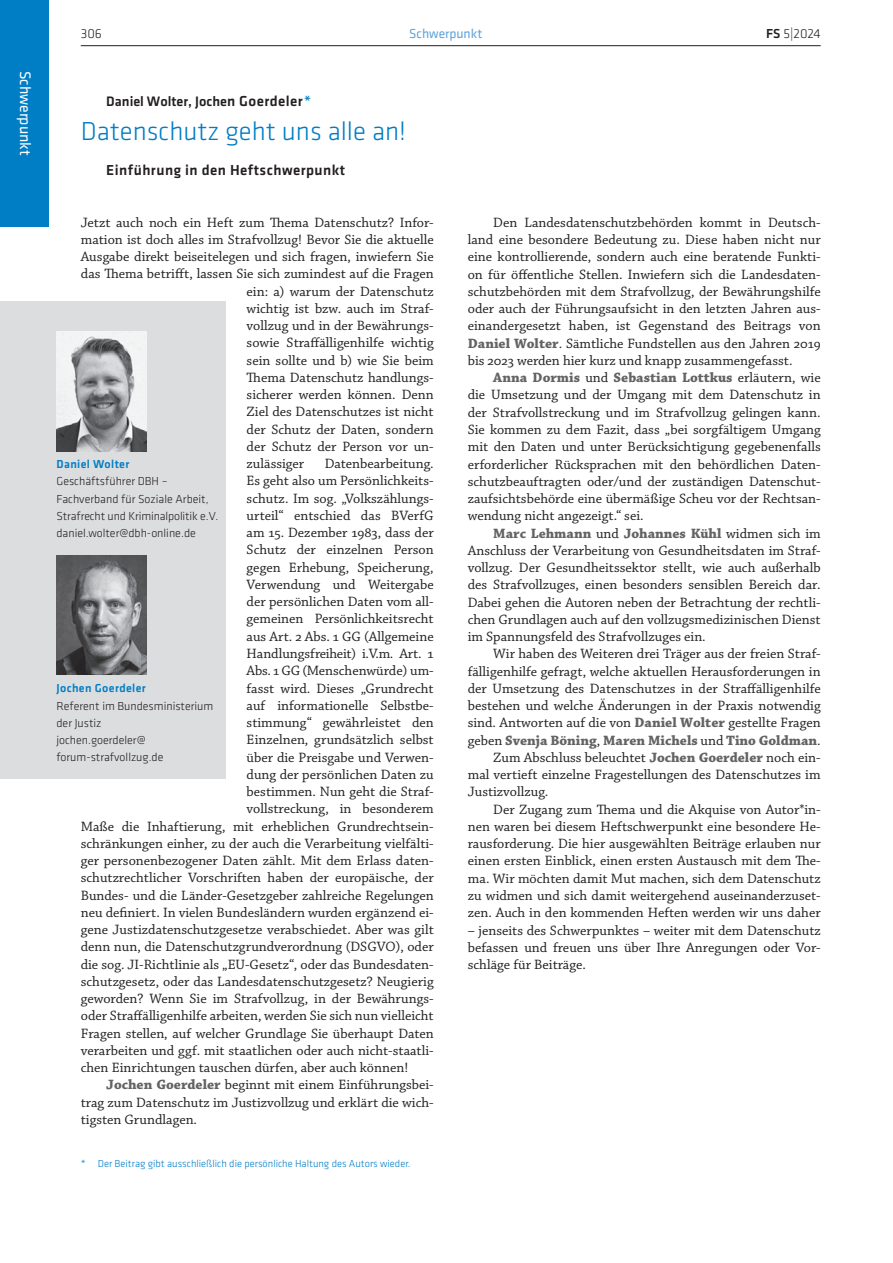
<style>
.page{position:relative;width:893px;height:1263px;background:#fff}
.page>*{position:absolute;margin:0;border:0;box-sizing:border-box;transform-origin:0 0}
.t1{font:300 27px "Klavika";color:#007ec5}
.t2{font:15.75px "Klavika";color:#fff}
.t3{font:500 15px "Klavika";letter-spacing:.03em;color:#231f20}
.t4{font:14.25px/17.2px "Chaparral Pro";color:#231f20;text-align:justify}
.t5{font:700 14.25px "Chaparral Pro";color:#636366}
.t6{font:500 14.25px "Klavika";color:#231f20}
.t7{font:300 13.5px "Klavika";letter-spacing:-.005em;color:#231f20}
.t8{font:13.5px "Klavika";color:#60a3d8}
.t9{font:300 12px/17.2px "Klavika";color:#231f20}
.t10{font:500 12px "Klavika";letter-spacing:.03em;color:#007ec5}
.t11{font:300 10.5px "Klavika";color:#007ec5}
.s1{font-weight:500}
.s2{font-size:15px}
.s3{font-size:15px;color:#007ec5}
.s4{font-weight:700;color:#636366}
.s5{font-weight:400;color:#231f20}
</style>
<div class="page">
<hr style="left:81px;top:45px;width:740px;height:1px;background:#231f20">
<div style="left:0;top:0;width:48px;height:227px;background:#007ec5"></div>
<div style="left:0;top:301px;width:225px;height:478px;background:#dcdddf"></div>
<img style="left:56px;top:332px;width:90px;height:119px">
<img style="left:56px;top:556px;width:90px;height:119px">
<p class="t2" style="left:34px;top:71px;width:87px;rotate:90deg">Schwerpunkt</p>
<p class="t7" style="left:81px;top:26px;width:23px">306</p>
<p class="t8" style="left:409px;top:26px;width:75px">Schwerpunkt</p>
<p class="t7" style="left:766px;top:26px;width:56px"><span class="s1">FS</span> 5|2024</p>
<p class="t6" style="left:106px;top:93px;width:206px">Daniel Wolter, Joche<span class="s2">n Goerdeler</span><span class="s3">*</span></p>
<h1 class="t1" style="left:81px;top:117px;width:327px">Datenschutz geht uns alle an!</h1>
<p class="t3" style="left:106px;top:162px;width:240px">Einführung in den Heftschwerpunkt</p>
<p class="t4" style="left:81px;top:214px;width:354px">Jetzt auch noch ein Heft zum Thema Datenschutz? Infor-</p>
<p class="t4" style="left:81px;top:231px;width:354px">mation ist doch alles im Strafvollzug! Bevor Sie die aktuelle</p>
<p class="t4" style="left:81px;top:248px;width:354px">Ausgabe direkt beiseitelegen und sich fragen, inwiefern Sie</p>
<p class="t4" style="left:81px;top:266px;width:354px">das Thema betrifft, lassen Sie sich zumindest auf die Fragen</p>
<p class="t4" style="left:247px;top:283px;width:189px">ein: a) warum der Datenschutz</p>
<p class="t4" style="left:247px;top:300px;width:189px">wichtig ist bzw. auch im Straf-</p>
<p class="t4" style="left:247px;top:317px;width:189px">vollzug und in der Bewährungs-</p>
<p class="t4" style="left:247px;top:335px;width:189px">sowie Straffälligenhilfe wichtig</p>
<p class="t4" style="left:247px;top:352px;width:189px">sein sollte und b) wie Sie beim</p>
<p class="t4" style="left:247px;top:369px;width:189px">Thema Datenschutz handlungs-</p>
<p class="t4" style="left:247px;top:387px;width:189px">sicherer werden können. Denn</p>
<p class="t4" style="left:247px;top:404px;width:189px">Ziel des Datenschutzes ist nicht</p>
<p class="t4" style="left:247px;top:421px;width:189px">der Schutz der Daten, sondern</p>
<p class="t4" style="left:247px;top:438px;width:189px">der Schutz der Person vor un-</p>
<p class="t4" style="left:247px;top:456px;width:59px">zulässiger</p>
<p class="t4" style="left:325px;top:456px;width:110px">Datenbearbeitung.</p>
<p class="t4" style="left:247px;top:473px;width:189px">Es geht also um Persönlichkeits-</p>
<p class="t4" style="left:247px;top:490px;width:189px">schutz. Im sog. „Volkszählungs-</p>
<p class="t4" style="left:247px;top:507px;width:189px">urteil“ entschied das BVerfG</p>
<p class="t4" style="left:247px;top:525px;width:189px">am 15. Dezember 1983, dass der</p>
<p class="t4" style="left:247px;top:542px;width:189px">Schutz der einzelnen Person</p>
<p class="t4" style="left:247px;top:559px;width:189px">gegen Erhebung, Speicherung,</p>
<p class="t4" style="left:247px;top:576px;width:189px">Verwendung und Weitergabe</p>
<p class="t4" style="left:247px;top:594px;width:189px">der persönlichen Daten vom all-</p>
<p class="t4" style="left:247px;top:611px;width:189px">gemeinen Persönlichkeitsrecht</p>
<p class="t4" style="left:247px;top:628px;width:189px">aus Art. 2 Abs. 1 GG (Allgemeine</p>
<p class="t4" style="left:247px;top:645px;width:189px">Handlungsfreiheit) i.V.m. Art. 1</p>
<p class="t4" style="left:247px;top:663px;width:189px">Abs. 1 GG (Menschenwürde) um-</p>
<p class="t4" style="left:247px;top:680px;width:189px">fasst wird. Dieses „Grundrecht</p>
<p class="t4" style="left:247px;top:697px;width:189px">auf informationelle Selbstbe-</p>
<p class="t4" style="left:247px;top:714px;width:189px">stimmung“ gewährleistet den</p>
<p class="t4" style="left:247px;top:732px;width:189px">Einzelnen, grundsätzlich selbst</p>
<p class="t4" style="left:247px;top:749px;width:189px">über die Preisgabe und Verwen-</p>
<p class="t4" style="left:247px;top:766px;width:189px">dung der persönlichen Daten zu</p>
<p class="t4" style="left:247px;top:783px;width:189px">bestimmen. Nun geht die Straf-</p>
<p class="t4" style="left:247px;top:801px;width:189px">vollstreckung, in besonderem</p>
<p class="t4" style="left:81px;top:818px;width:354px">Maße die Inhaftierung, mit erheblichen Grundrechtsein-</p>
<p class="t4" style="left:81px;top:835px;width:354px">schränkungen einher, zu der auch die Verarbeitung vielfälti-</p>
<p class="t4" style="left:81px;top:852px;width:354px">ger personenbezogener Daten zählt. Mit dem Erlass daten-</p>
<p class="t4" style="left:81px;top:870px;width:354px">schutzrechtlicher Vorschriften haben der europäische, der</p>
<p class="t4" style="left:81px;top:887px;width:354px">Bundes- und die Länder-Gesetzgeber zahlreiche Regelungen</p>
<p class="t4" style="left:81px;top:904px;width:354px">neu definiert. In vielen Bundesländern wurden ergänzend ei-</p>
<p class="t4" style="left:81px;top:921px;width:354px">gene Justizdatenschutzgesetze verabschiedet. Aber was gilt</p>
<p class="t4" style="left:81px;top:939px;width:354px">denn nun, die Datenschutzgrundverordnung (DSGVO), oder</p>
<p class="t4" style="left:81px;top:956px;width:354px">die sog. JI-Richtlinie als „EU-Gesetz“, oder das Bundesdaten-</p>
<p class="t4" style="left:81px;top:973px;width:354px">schutzgesetz, oder das Landesdatenschutzgesetz? Neugierig</p>
<p class="t4" style="left:81px;top:990px;width:354px">geworden? Wenn Sie im Strafvollzug, in der Bewährungs-</p>
<p class="t4" style="left:81px;top:1008px;width:354px">oder Straffälligenhilfe arbeiten, werden Sie sich nun vielleicht</p>
<p class="t4" style="left:81px;top:1025px;width:354px">Fragen stellen, auf welcher Grundlage Sie überhaupt Daten</p>
<p class="t4" style="left:81px;top:1042px;width:354px">verarbeiten und ggf. mit staatlichen oder auch nicht-staatli-</p>
<p class="t4" style="left:81px;top:1060px;width:329px">chen Einrichtungen tauschen dürfen, aber auch können!</p>
<p class="t4" style="left:106px;top:1077px;width:329px"><span class="s4">Jochen Goerdeler</span> beginnt mit einem Einführungsbei-</p>
<p class="t4" style="left:81px;top:1094px;width:354px">trag zum Datenschutz im Justizvollzug und erklärt die wich-</p>
<p class="t4" style="left:81px;top:1111px;width:118px">tigsten Grundlagen.</p>
<p class="t10" style="left:56px;top:457px;width:74px">Daniel Wolter</p>
<p class="t9" style="left:56px;top:473px;width:164px">Geschäftsführer DBH –<br>Fachverband für Soziale Arbeit,<br>Strafrecht und Kriminalpolitik e.V. daniel.wolter@dbh-online.de</p>
<p class="t10" style="left:56px;top:682px;width:91px">Jochen Goerdeler</p>
<p class="t9" style="left:56px;top:697px;width:158px">Referent im Bundesministerium der Justiz<br>jochen.goerdeler@ forum-strafvollzug.de</p>
<p class="t11" style="left:81px;top:1158px;width:331px">* Der Beitrag gibt ausschließlich die persönliche Haltung des Autors wieder.</p>
<p class="t4" style="left:468px;top:214px;width:354px;text-indent:26px">Den Landesdatenschutzbehörden kommt in Deutsch&shy;land eine besondere Bedeutung zu. Diese haben nicht nur eine kontrollierende, sondern auch eine beratende Funkti&shy;on für öffentliche Stellen. Inwiefern sich die Landesdaten&shy;schutzbehörden mit dem Strafvollzug, der Bewährungshilfe oder auch der Führungsaufsicht in den letzten Jahren aus&shy;einandergesetzt haben, ist Gegenstand des Beitrags von <span class="s4">Daniel Wolter</span>. Sämtliche Fundstellen aus den Jahren 2019 bis 2023 werden hier kurz und knapp zusammengefasst.</p>
<p class="t4" style="left:468px;top:370px;width:354px;text-indent:26px"><span class="s4">Anna Dormis</span> und <span class="s4">Sebastian Lottkus</span> erläutern, wie die Umsetzung und der Umgang mit dem Datenschutz in der Strafvollstreckung und im Strafvollzug gelingen kann.<br>Sie kommen zu dem Fazit, dass „bei sorgfältigem Umgang mit den Daten und unter Berücksichtigung gegebenenfalls erforderlicher Rücksprachen mit den behördlichen Daten&shy;schutzbeauftragten oder/und der zuständigen Datenschut&shy;zaufsichtsbehörde eine übermäßige Scheu vor der Rechtsan&shy;wendung nicht angezeigt.“ sei.</p>
<p class="t4" style="left:468px;top:525px;width:354px;text-indent:26px"><span class="s4">Marc Lehmann</span> und <span class="s4">Johannes Kühl</span> widmen sich im Anschluss der Verarbeitung von Gesundheitsdaten im Straf&shy;vollzug. Der Gesundheitssektor stellt, wie auch außerhalb des Strafvollzuges, einen besonders sensiblen Bereich dar.<br>Dabei gehen die Autoren neben der Betrachtung der rechtli&shy;chen Grundlagen auch auf den vollzugsmedizinischen Dienst im Spannungsfeld des Strafvollzuges ein.</p>
<p class="t4" style="left:493px;top:646px;width:329px">Wir haben des Weiteren drei Träger aus der freien Straf-</p>
<p class="t4" style="left:468px;top:663px;width:354px">fälligenhilfe gefragt, welche aktuellen Herausforderungen in</p>
<p class="t4" style="left:468px;top:680px;width:354px">der Umsetzung des Datenschutzes in der Straffälligenhilfe</p>
<p class="t4" style="left:468px;top:697px;width:354px">bestehen und welche Änderungen in der Praxis notwendig</p>
<p class="t4" style="left:468px;top:715px;width:354px">sind. Antworten auf die von <span class="s4">Daniel Wolter</span> gestellte Fragen</p>
<p class="t5" style="left:468px;top:732px;width:354px"><span class="s5">geben</span> Svenja Böning<span class="s5">,</span> Maren Michels <span class="s5">und</span> Tino Goldman<span class="s5">.</span></p>
<p class="t4" style="left:493px;top:749px;width:329px">Zum Abschluss beleuchtet <span class="s4">Jochen Goerdeler</span> noch ein-</p>
<p class="t4" style="left:468px;top:767px;width:354px">mal vertieft einzelne Fragestellungen des Datenschutzes im</p>
<p class="t4" style="left:468px;top:784px;width:82px">Justizvollzug.</p>
<p class="t4" style="left:493px;top:801px;width:329px">Der Zugang zum Thema und die Akquise von Autor*in-</p>
<p class="t4" style="left:468px;top:818px;width:354px">nen waren bei diesem Heftschwerpunkt eine besondere He-</p>
<p class="t4" style="left:468px;top:836px;width:354px">rausforderung. Die hier ausgewählten Beiträge erlauben nur</p>
<p class="t4" style="left:468px;top:853px;width:354px">einen ersten Einblick, einen ersten Austausch mit dem The-</p>
<p class="t4" style="left:468px;top:870px;width:354px">ma. Wir möchten damit Mut machen, sich dem Datenschutz</p>
<p class="t4" style="left:468px;top:887px;width:354px">zu widmen und sich damit weitergehend auseinanderzuset-</p>
<p class="t4" style="left:468px;top:905px;width:354px">zen. Auch in den kommenden Heften werden wir uns daher</p>
<p class="t4" style="left:468px;top:922px;width:354px">– jenseits des Schwerpunktes – weiter mit dem Datenschutz befassen und freuen uns über Ihre Anregungen oder Vor&shy;schläge für Beiträge.</p>
</div>
